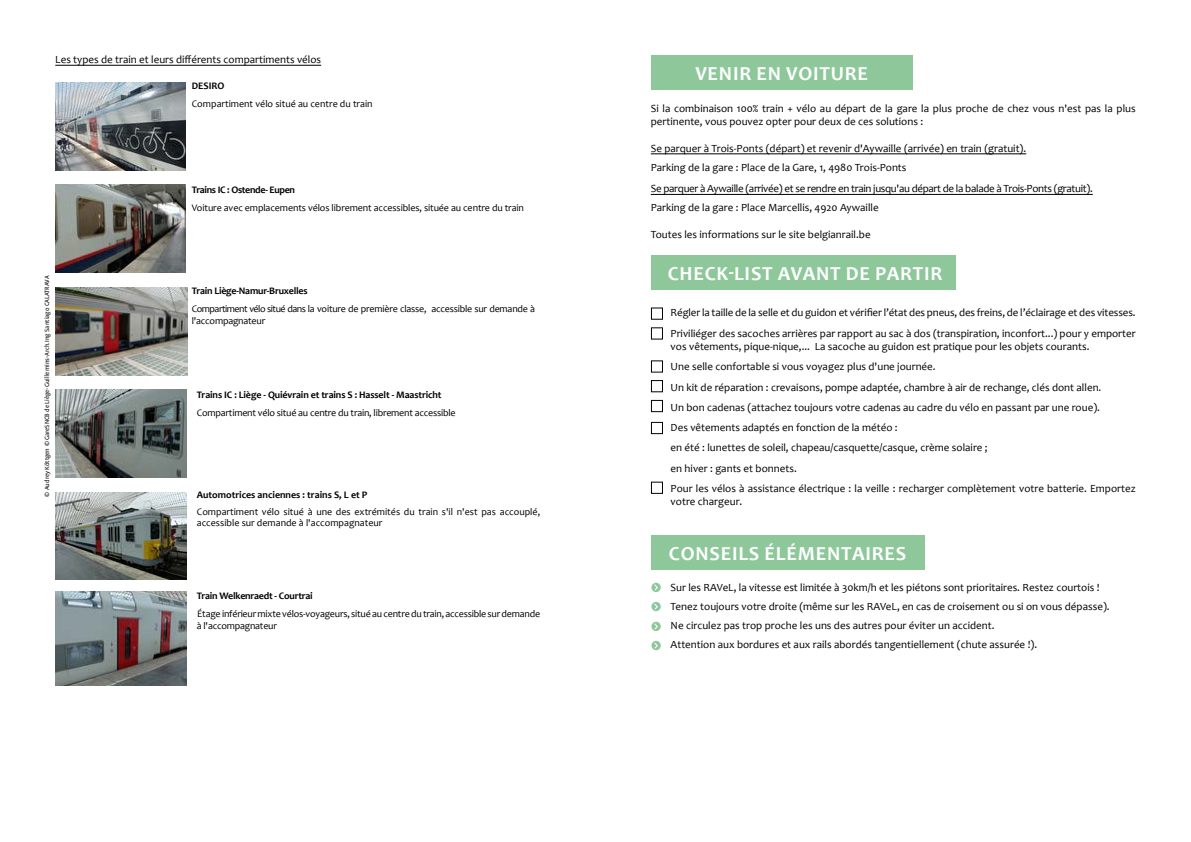
<style>
.page{position:relative;width:1191px;height:842px;background:#fff}
.page>*{position:absolute;margin:0;border:0;box-sizing:border-box;transform-origin:0 0}
.t1{font:700 20px "Candara";letter-spacing:.04em;color:#fff}
.t2{font:11px/20.3px "Candara";color:#000}
.t3{font:11px/18.9px "Candara";letter-spacing:-.03em;color:#000}
.t4{font:10px/12px "Candara";letter-spacing:-.02em;color:#000}
.t5{font:700 10px "Candara";letter-spacing:-.01em;color:#000}
.t6{font:10px/11px "Candara";color:#000}
.t7{font:700 10px "Candara";letter-spacing:-.03em;color:#000}
.t8{font:7px "Profile Pro";color:#000}
</style>
<div class="page">
<hr style="left:651px;top:153px;width:375px;height:1px;background:#000">
<hr style="left:651px;top:194px;width:441px;height:1px;background:#000">
<div style="left:651px;top:55px;width:261px;height:34px;background:#8ec89a"></div>
<div style="left:651px;top:255px;width:304px;height:34px;background:#8ec89a"></div>
<div style="left:651px;top:535px;width:273px;height:34px;background:#8ec89a"></div>
<svg style="left:651px;top:583px;width:10px;height:9px"></svg>
<svg style="left:653px;top:583px;width:6px;height:8px"></svg>
<svg style="left:651px;top:602px;width:10px;height:9px"></svg>
<svg style="left:653px;top:602px;width:6px;height:9px"></svg>
<svg style="left:651px;top:622px;width:10px;height:9px"></svg>
<svg style="left:653px;top:622px;width:6px;height:8px"></svg>
<svg style="left:651px;top:641px;width:10px;height:9px"></svg>
<svg style="left:653px;top:641px;width:6px;height:9px"></svg>
<div style="left:651px;top:328px;width:11px;height:11px;border:1px solid #000"></div>
<div style="left:651px;top:308px;width:11px;height:11px;border:1px solid #000"></div>
<div style="left:651px;top:361px;width:11px;height:11px;border:1px solid #000"></div>
<div style="left:651px;top:380px;width:11px;height:12px;border:1px solid #000"></div>
<div style="left:651px;top:400px;width:11px;height:12px;border:1px solid #000"></div>
<div style="left:651px;top:422px;width:11px;height:12px;border:1px solid #000"></div>
<div style="left:651px;top:482px;width:11px;height:12px;border:1px solid #000"></div>
<img style="left:55px;top:82px;width:131px;height:88px">
<img style="left:55px;top:185px;width:131px;height:88px">
<img style="left:56px;top:492px;width:131px;height:88px">
<img style="left:55px;top:592px;width:131px;height:93px">
<img style="left:55px;top:287px;width:132px;height:88px">
<img style="left:55px;top:390px;width:132px;height:87px">
<hr style="left:55px;top:65px;width:266px;height:1px;background:#000">
<p class="t2" style="left:55px;top:49px;width:267px">Les types de train et leurs différents compartiments vélos</p>
<p class="t5" style="left:192px;top:80px;width:34px">DESIRO</p>
<p class="t6" style="left:192px;top:98px;width:182px">Compartiment vélo situé au centre du train</p>
<p class="t8" style="left:43px;top:497px;width:222px;rotate:-90deg">© Audrey Köttgen © GareSNCB de Liège-Guillemins-Arch.Ing Santiago CALATRAVA</p>
<p class="t7" style="left:192px;top:183px;width:105px">Trains IC : Ostende- Eupen</p>
<p class="t4" style="left:192px;top:201px;width:334px">Voiture avec emplacements vélos librement accessibles, située au centre du train</p>
<p class="t5" style="left:192px;top:284px;width:117px">Train Liège-Namur-Bruxelles</p>
<p class="t4" style="left:192px;top:302px;width:345px">Compartiment vélo situé dans la voiture de première classe, accessible sur demande à l'accompagnateur</p>
<p class="t5" style="left:197px;top:389px;width:246px">Trains IC : Liège - Quiévrain et trains S : Hasselt - Maastricht</p>
<p class="t4" style="left:197px;top:407px;width:260px">Compartiment vélo situé au centre du train, librement accessible</p>
<p class="t5" style="left:197px;top:489px;width:172px">Automotrices anciennes : trains S, L et P</p>
<p class="t6" style="left:197px;top:506px;width:345px">Compartiment vélo situé à une des extrémités du train s'il n'est pas accouplé, accessible sur demande à l'accompagnateur</p>
<p class="t5" style="left:197px;top:589px;width:117px">Train Welkenraedt - Courtrai</p>
<p class="t4" style="left:197px;top:607px;width:345px">Étage inférieur mixte vélos-voyageurs, situé au centre du train, accessible sur demande à l'accompagnateur</p>
<h1 class="t1" style="left:695px;top:60px;width:174px">VENIR EN VOITURE</h1>
<p class="t2" style="left:651px;top:102px;width:486px;line-height:13.2px">Si la combinaison 100% train + vélo au départ de la gare la plus proche de chez vous n'est pas la plus pertinente, vous pouvez opter pour deux de ces solutions :</p>
<p class="t2" style="left:651px;top:139px;width:377px;line-height:18.9px">Se parquer à Trois-Ponts (départ) et revenir d'Aywaille (arrivée) en train (gratuit).<br>Parking de la gare : Place de la Gare, 1, 4980 Trois-Ponts</p>
<p class="t3" style="left:651px;top:179px;width:443px">Se parquer à Aywaille (arrivée) et se rendre en train jusqu'au départ de la balade à Trois-Ponts (gratuit).<br>Parking de la gare : Place Marcellis, 4920 Aywaille</p>
<p class="t2" style="left:651px;top:224px;width:221px">Toutes les informations sur le site belgianrail.be</p>
<h1 class="t1" style="left:667px;top:260px;width:276px">CHECK-LIST AVANT DE PARTIR</h1>
<p class="t2" style="left:670px;top:303px;width:466px">Régler la taille de la selle et du guidon et vérifier l’état des pneus, des freins, de l’éclairage et des vitesses.<br>Priviliéger des sacoches arrières par rapport au sac à dos (transpiration, inconfort...) pour y emporter</p>
<p class="t2" style="left:670px;top:336px;width:466px">vos vêtements, pique-nique,... La sacoche au guidon est pratique pour les objets courants.<br>Une selle confortable si vous voyagez plus d'une journée.<br>Un kit de réparation : crevaisons, pompe adaptée, chambre à air de rechange, clés dont allen.<br>Un bon cadenas (attachez toujours votre cadenas au cadre du vélo en passant par une roue).<br>Des vêtements adaptés en fonction de la météo :<br>en été : lunettes de soleil, chapeau/casquette/casque, crème solaire ;<br>en hiver : gants et bonnets.<br>Pour les vélos à assistance électrique : la veille : recharger complètement votre batterie. Emportez</p>
<p class="t2" style="left:670px;top:491px;width:73px">votre chargeur.</p>
<h1 class="t1" style="left:669px;top:540px;width:239px">CONSEILS ÉLÉMENTAIRES</h1>
<p class="t2" style="left:670px;top:578px;width:440px;line-height:18.9px">Sur les RAVeL, la vitesse est limitée à 30km/h et les piétons sont prioritaires. Restez courtois !<br>Tenez toujours votre droite (même sur les RAVeL, en cas de croisement ou si on vous dépasse).<br>Ne circulez pas trop proche les uns des autres pour éviter un accident.<br>Attention aux bordures et aux rails abordés tangentiellement (chute assurée !).</p>
</div>
